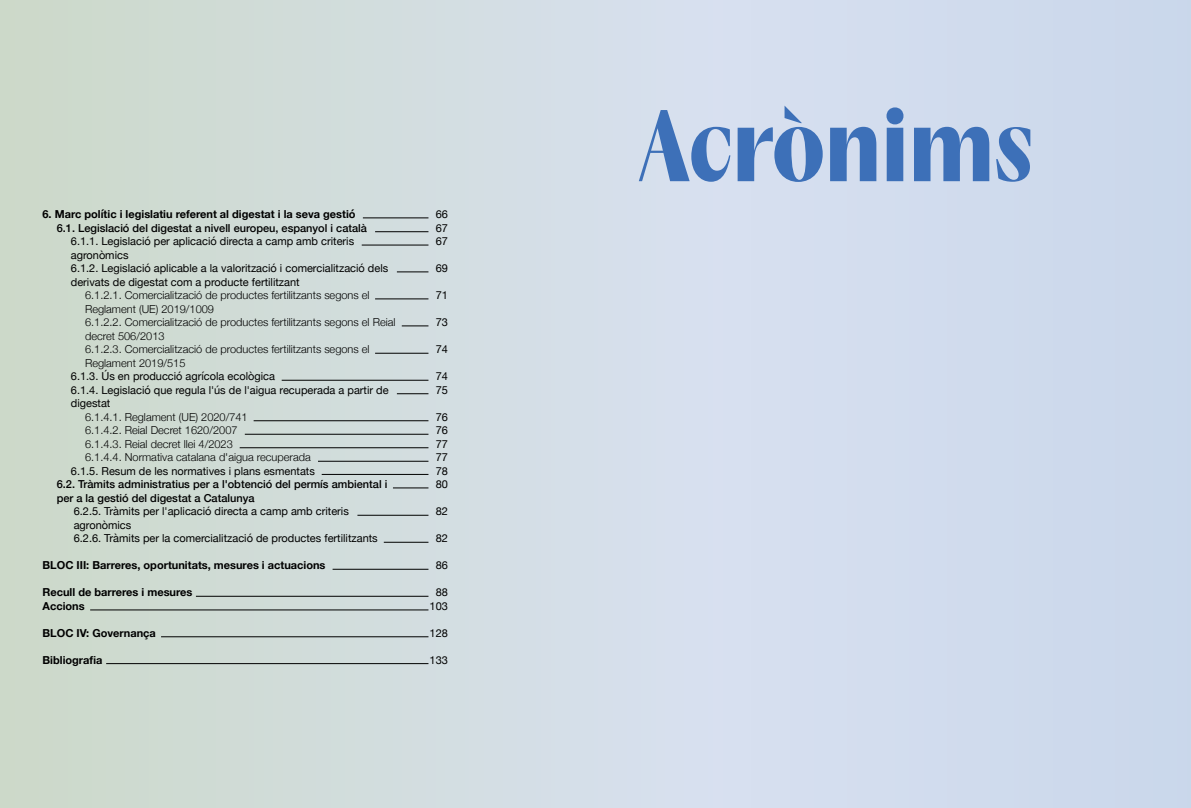
<style>
.page{position:relative;width:1191px;height:808px;background:#fff}
.page>*{position:absolute;margin:0;border:0;box-sizing:border-box;transform-origin:0 0}
.t1{font:900 92.2px "PP Acma";color:#3d70b8}
.t2{font:11px/13.5px "Helvetica Neue";color:#000}
.t3{font:300 11px/13.5px "Helvetica Neue";color:#000}
.t4{font:700 11px/13.5px "Helvetica Neue";color:#000}
.t5{font:500 11px/13.5px "Helvetica Neue";color:#000}
</style>
<div class="page">
<div style="left:0;top:0;width:1191px;height:808px;background:linear-gradient(to right,#d1dcd0,#d1dcf6)"></div>
<hr style="left:106px;top:663px;width:322px;height:1px;background:#000">
<hr style="left:161px;top:637px;width:267px;height:1px;background:#000">
<hr style="left:90px;top:610px;width:338px;height:1px;background:#000">
<hr style="left:196px;top:596px;width:232px;height:1px;background:#000">
<hr style="left:332px;top:569px;width:96px;height:1px;background:#000">
<hr style="left:384px;top:542px;width:44px;height:1px;background:#000">
<hr style="left:357px;top:515px;width:71px;height:1px;background:#000">
<hr style="left:393px;top:488px;width:35px;height:1px;background:#000">
<hr style="left:322px;top:474px;width:106px;height:1px;background:#000">
<hr style="left:318px;top:461px;width:110px;height:1px;background:#000">
<hr style="left:240px;top:448px;width:188px;height:1px;background:#000">
<hr style="left:245px;top:434px;width:183px;height:1px;background:#000">
<hr style="left:254px;top:421px;width:174px;height:1px;background:#000">
<hr style="left:397px;top:394px;width:31px;height:1px;background:#000">
<hr style="left:282px;top:380px;width:146px;height:1px;background:#000">
<hr style="left:375px;top:353px;width:53px;height:1px;background:#000">
<svg style="left:402px;top:326px;width:26px;height:1px"></svg>
<hr style="left:375px;top:299px;width:53px;height:1px;background:#000">
<hr style="left:397px;top:272px;width:31px;height:1px;background:#000">
<hr style="left:362px;top:245px;width:66px;height:1px;background:#000">
<hr style="left:375px;top:232px;width:53px;height:1px;background:#000">
<hr style="left:363px;top:218px;width:65px;height:1px;background:#000">
<p class="t4" style="left:43px;top:208px;width:314px">6. Marc polític i legislatiu referent al digestat i la seva gestió</p>
<p class="t5" style="left:57px;top:220px;width:312px">6.1. Legislació del digestat a nivell europeu, espanyol i català</p>
<p class="t2" style="left:71px;top:235px;width:319px">6.1.1. Legislació per aplicació directa a camp amb criteris agronòmics<br>6.1.2. Legislació aplicable a la valorització i comercialització dels derivats de digestat com a producte fertilitzant</p>
<p class="t3" style="left:85px;top:288px;width:312px">6.1.2.1. Comercialització de productes fertilitzants segons el Reglament (UE) 2019/1009<br>6.1.2.2. Comercialització de productes fertilitzants segons el Reial decret 506/2013<br>6.1.2.3. Comercialització de productes fertilitzants segons el Reglament 2019/515</p>
<p class="t2" style="left:71px;top:370px;width:319px">6.1.3. Ús en producció agrícola ecològica<br>6.1.4. Legislació que regula l'ús de l'aigua recuperada a partir de digestat</p>
<p class="t3" style="left:85px;top:409px;width:227px">6.1.4.1. Reglament (UE) 2020/741<br>6.1.4.2. Reial Decret 1620/2007<br>6.1.4.3. Reial decret llei 4/2023<br>6.1.4.4. Normativa catalana d'aigua recuperada</p>
<p class="t2" style="left:71px;top:464px;width:245px">6.1.5. Resum de les normatives i plans esmentats</p>
<p class="t5" style="left:57px;top:476px;width:332px">6.2. Tràmits administratius per a l'obtenció del permís ambiental i per a la gestió del digestat a Catalunya</p>
<p class="t2" style="left:74px;top:505px;width:305px">6.2.5. Tràmits per l'aplicació directa a camp amb criteris agronòmics<br>6.2.6. Tràmits per la comercialització de productes fertilitzants</p>
<p class="t4" style="left:43px;top:559px;width:284px">BLOC III: Barreres, oportunitats, mesures i actuacions</p>
<p class="t4" style="left:43px;top:586px;width:151px">Recull de barreres i mesures<br>Accions</p>
<p class="t4" style="left:43px;top:626px;width:115px">BLOC IV: Governança</p>
<p class="t4" style="left:43px;top:653px;width:62px">Bibliografia</p>
<p class="t2" style="left:436px;top:208px;width:14px;text-align:justify">66<br>67<br>67</p>
<p class="t2" style="left:436px;top:262px;width:14px">69</p>
<p class="t2" style="left:436px;top:289px;width:14px">71</p>
<p class="t2" style="left:436px;top:316px;width:14px">73</p>
<p class="t2" style="left:436px;top:343px;width:14px">74</p>
<p class="t2" style="left:436px;top:370px;width:14px">74<br>75</p>
<p class="t2" style="left:436px;top:411px;width:14px;text-align:justify">76<br>76<br>77<br>77<br>78<br>80</p>
<p class="t2" style="left:436px;top:505px;width:14px">82</p>
<p class="t2" style="left:436px;top:532px;width:14px">82</p>
<p class="t2" style="left:436px;top:559px;width:14px">86</p>
<p class="t2" style="left:429px;top:586px;width:20px;text-align:center">88<br>103</p>
<p class="t2" style="left:429px;top:627px;width:20px">128</p>
<p class="t2" style="left:429px;top:654px;width:20px">133</p>
<h1 class="t1" style="left:638px;top:80px;width:397px">Acrònims</h1>
</div>
